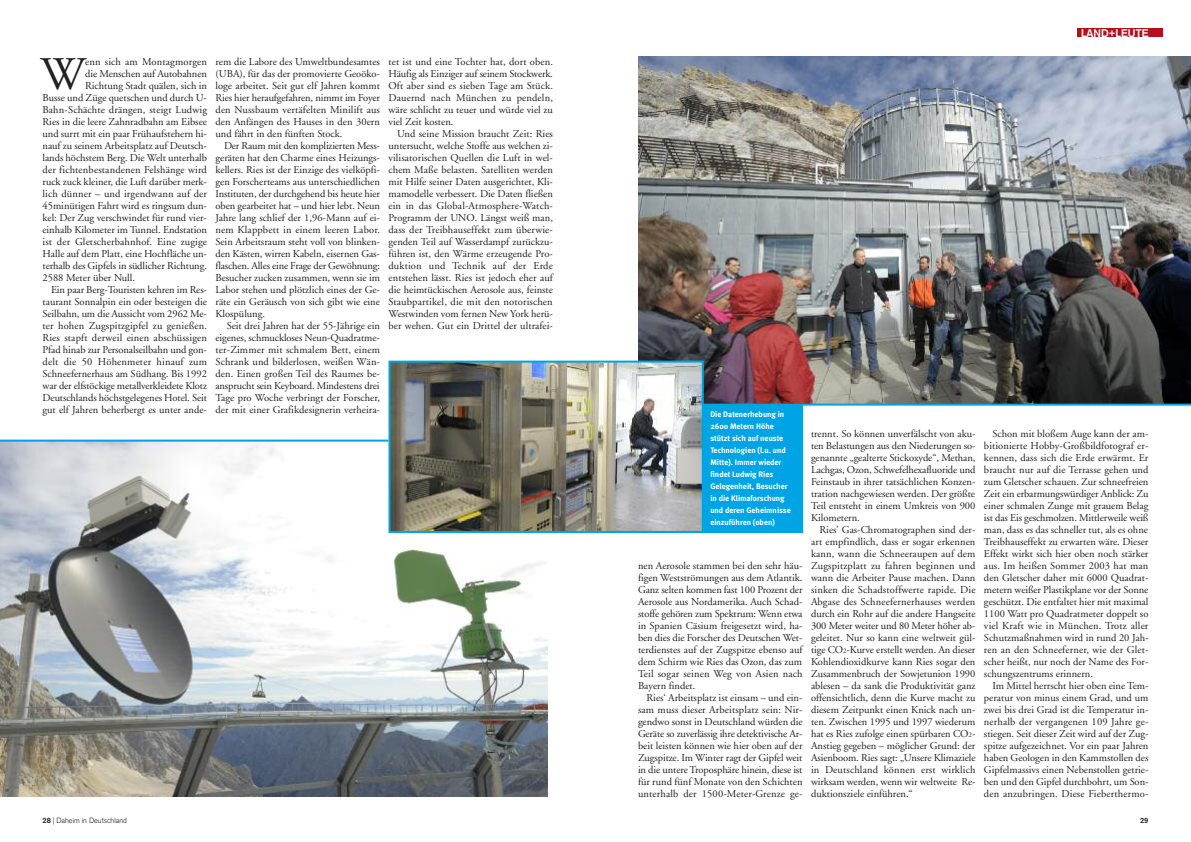
<style>
.page{position:relative;width:1191px;height:842px;background:#fff}
.page>*{position:absolute;margin:0;border:0;box-sizing:border-box;transform-origin:0 0}
.t1{font:46.7px "Adobe Garamond";color:#222122}
.t2{font:700 11px "Akzidenz Grotesk";letter-spacing:.005em;color:#fff}
.t3{font:10.5px/12px "Adobe Garamond";color:#222122;text-align:justify}
.t4{font:700 8px/12px "Meta";color:#fff}
.t5{font:300 7.5px "Akzidenz Grotesk";color:#222122}
.t6{font:700 7.5px "Akzidenz Grotesk";color:#222122}
.s1{font-weight:700}
.s2{font-size:6.9px}
</style>
<div class="page">
<div style="left:1077px;top:28px;width:85px;height:9px;background:#b2111b"></div>
<img style="left:0;top:442px;width:547px;height:355px">
<img style="left:638px;top:57px;width:553px;height:347px">
<div style="left:638px;top:404px;width:164px;height:129px;background:#00a4e5"></div>
<img style="left:391px;top:364px;width:310px;height:166px">
<div style="left:388px;top:361px;width:316px;height:172px;border:2px solid #00a4e5"></div>
<hr style="left:0;top:440px;width:388px;height:2px;background:#00a4e5">
<hr style="left:702px;top:404px;width:489px;height:2px;background:#00a4e5">
<h1 class="t1" style="left:40px;top:55px;width:46px">W</h1>
<p class="t3" style="left:85px;top:56px;width:123px">enn sich am Montagmorgen</p>
<p class="t3" style="left:215px;top:56px;width:166px">rem die Labore des Umweltbundesamtes (UBA), für das der promovierte Geoöko&shy;loge arbeitet. Seit gut elf Jahren kommt Ries hier heraufgefahren, nimmt im Foyer den Nussbaum vertäfelten Minilift aus den Anfängen des Hauses in den 30ern und fährt in den fünften Stock.</p>
<p class="t3" style="left:215px;top:140px;width:166px;text-indent:9px">Der Raum mit den komplizierten Mess&shy;geräten hat den Charme eines Heizungs&shy;kellers. Ries ist der Einzige des vielköpfi&shy;gen Forscherteams aus unterschiedlichen Instituten, der durchgehend bis heute hier oben gearbeitet hat – und hier lebt. Neun Jahre lang schlief der 1,96-Mann auf ei&shy;nem Klappbett in einem leeren Labor.<br>Sein Arbeitsraum steht voll von blinken&shy;den Kästen, wirren Kabeln, eisernen Gas&shy;flaschen. Alles eine Frage der Gewöhnung:<br>Besucher zucken zusammen, wenn sie im Labor stehen und plötzlich eines der Ge&shy;räte ein Geräusch von sich gibt wie eine Klospülung.</p>
<p class="t3" style="left:215px;top:320px;width:166px;text-indent:11px">Seit drei Jahren hat der 55-Jährige ein eigenes, schmuckloses Neun-Quadratme&shy;ter-Zimmer mit schmalem Bett, einem Schrank und bilderlosen, weißen Wän&shy;den. Einen großen Teil des Raumes be&shy;ansprucht sein Keyboard. Mindestens drei Tage pro Woche verbringt der Forscher, der mit einer Grafikdesignerin verheira-</p>
<p class="t3" style="left:85px;top:68px;width:123px">die Menschen auf Autobahnen</p>
<p class="t3" style="left:85px;top:80px;width:123px">Richtung Stadt quälen, sich in</p>
<p class="t3" style="left:43px;top:92px;width:166px">Busse und Züge quetschen und durch U-</p>
<p class="t3" style="left:43px;top:104px;width:166px">Bahn-Schächte drängen, steigt Ludwig</p>
<p class="t3" style="left:43px;top:116px;width:166px">Ries in die leere Zahnradbahn am Eibsee</p>
<p class="t3" style="left:43px;top:128px;width:166px">und surrt mit ein paar Frühaufstehern hi-</p>
<p class="t3" style="left:43px;top:140px;width:166px">nauf zu seinem Arbeitsplatz auf Deutsch-</p>
<p class="t3" style="left:43px;top:152px;width:166px">lands höchstem Berg. Die Welt unterhalb</p>
<p class="t3" style="left:43px;top:164px;width:166px">der fichtenbestandenen Felshänge wird</p>
<p class="t3" style="left:43px;top:176px;width:166px">ruck zuck kleiner, die Luft darüber merk-</p>
<p class="t3" style="left:43px;top:188px;width:166px">lich dünner – und irgendwann auf der</p>
<p class="t3" style="left:43px;top:200px;width:166px">45minütigen Fahrt wird es ringsum dun-</p>
<p class="t3" style="left:43px;top:212px;width:166px">kel: Der Zug verschwindet für rund vier-</p>
<p class="t3" style="left:43px;top:224px;width:166px">einhalb Kilometer im Tunnel. Endstation</p>
<p class="t3" style="left:43px;top:236px;width:166px">ist der Gletscherbahnhof. Eine zugige</p>
<p class="t3" style="left:43px;top:248px;width:166px">Halle auf dem Platt, eine Hochfläche un-</p>
<p class="t3" style="left:43px;top:260px;width:166px">terhalb des Gipfels in südlicher Richtung.</p>
<p class="t3" style="left:43px;top:272px;width:94px">2588 Meter über Null.</p>
<p class="t3" style="left:51px;top:284px;width:157px">Ein paar Berg-Touristen kehren im Res-</p>
<p class="t3" style="left:43px;top:296px;width:166px">taurant Sonnalpin ein oder besteigen die</p>
<p class="t3" style="left:43px;top:308px;width:166px">Seilbahn, um die Aussicht vom 2962 Me-</p>
<p class="t3" style="left:43px;top:320px;width:166px">ter hohen Zugspitzgipfel zu genießen.</p>
<p class="t3" style="left:43px;top:332px;width:166px">Ries stapft derweil einen abschüssigen</p>
<p class="t3" style="left:43px;top:344px;width:166px">Pfad hinab zur Personalseilbahn und gon-</p>
<p class="t3" style="left:43px;top:356px;width:166px">delt die 50 Höhenmeter hinauf zum</p>
<p class="t3" style="left:43px;top:368px;width:166px">Schneefernerhaus am Südhang. Bis 1992</p>
<p class="t3" style="left:43px;top:380px;width:166px">war der elfstöckige metallverkleidete Klotz</p>
<p class="t3" style="left:43px;top:392px;width:166px">Deutschlands höchstgelegenes Hotel. Seit</p>
<p class="t3" style="left:43px;top:404px;width:166px">gut elf Jahren beherbergt es unter ande-</p>
<p class="t3" style="left:388px;top:56px;width:166px">tet ist und eine Tochter hat, dort oben.<br>Häufig als Einziger auf seinem Stockwerk.<br>Oft aber sind es sieben Tage am Stück.<br>Dauernd nach München zu pendeln, wäre schlicht zu teuer und würde viel zu viel Zeit kosten.</p>
<p class="t3" style="left:388px;top:128px;width:166px;text-indent:9px">Und seine Mission braucht Zeit: Ries untersucht, welche Stoffe aus welchen zi&shy;vilisatorischen Quellen die Luft in wel&shy;chem Maße belasten. Satelliten werden mit Hilfe seiner Daten ausgerichtet, Kli&shy;mamodelle verbessert. Die Daten fließen ein in das Global-Atmosphere-Watch-Programm der UNO. Längst weiß man, dass der Treibhauseffekt zum überwie&shy;genden Teil auf Wasserdampf zurückzu&shy;führen ist, den Wärme erzeugende Pro&shy;duktion und Technik auf der Erde entstehen lässt. Ries ist jedoch eher auf die heimtückischen Aerosole aus, feinste Staubpartikel, die mit den notorischen Westwinden vom fernen New York herü&shy;ber wehen. Gut ein Drittel der ultrafei-</p>
<p class="t5" style="left:43px;top:818px;width:86px"><span class="s1">28</span> | Daheim in Deutschland</p>
<p class="t2" style="left:1081px;top:29px;width:69px">LAND+LEUTE</p>
<p class="t4" style="left:710px;top:409px;width:82px">Die Datenerhebung in<br>2600 Metern Höhe stützt sich auf neuste<br>Technologien (l.u. und<br>Mitte). Immer wieder findet Ludwig Ries<br>Gelegenheit, Besucher in die Klimaforschung und deren Geheimnisse einzuführen (oben)</p>
<p class="t3" style="left:811px;top:428px;width:166px">trennt. So können unverfälscht von aku&shy;ten Belastungen aus den Niederungen so&shy;genannte „gealterte Stickoxyde“, Methan, Lachgas, Ozon, Schwefelhexafluoride und Feinstaub in ihrer tatsächlichen Konzen&shy;tration nachgewiesen werden. Der größte Teil entsteht in einem Umkreis von 900<br>Kilometern.</p>
<p class="t3" style="left:811px;top:524px;width:166px;text-indent:9px">Ries’ Gas-Chromatographen sind der&shy;art empfindlich, dass er sogar erkennen kann, wann die Schneeraupen auf dem Zugspitzplatt zu fahren beginnen und wann die Arbeiter Pause machen. Dann sinken die Schadstoffwerte rapide. Die Abgase des Schneefernerhauses werden durch ein Rohr auf die andere Hangseite 300 Meter weiter und 80 Meter höher ab&shy;geleitet. Nur so kann eine weltweit gül&shy;tige CO<span class="s2">2</span>-Kurve erstellt werden. An dieser Kohlendioxidkurve kann Ries sogar den Zusammenbruch der Sowjetunion 1990 ablesen – da sank die Produktivität ganz offensichtlich, denn die Kurve macht zu diesem Zeitpunkt einen Knick nach un&shy;ten. Zwischen 1995 und 1997 wiederum hat es Ries zufolge einen spürbaren CO<span class="s2">2</span>- Anstieg gegeben – möglicher Grund: der Asienboom. Ries sagt: „Unsere Klimaziele in Deutschland können erst wirklich wirksam werden, wenn wir weltweite Re&shy;duktionsziele einführen.“</p>
<p class="t3" style="left:638px;top:560px;width:166px">nen Aerosole stammen bei den sehr häu&shy;figen Westströmungen aus dem Atlantik.<br>Ganz selten kommen fast 100 Prozent der Aerosole aus Nordamerika. Auch Schad&shy;stoffe gehören zum Spektrum: Wenn etwa in Spanien Cäsium freigesetzt wird, ha&shy;ben dies die Forscher des Deutschen Wet&shy;terdienstes auf der Zugspitze ebenso auf dem Schirm wie Ries das Ozon, das zum Teil sogar seinen Weg von Asien nach Bayern findet.</p>
<p class="t3" style="left:638px;top:692px;width:166px;text-indent:9px">Ries‘ Arbeitsplatz ist einsam – und ein&shy;sam muss dieser Arbeitsplatz sein: Nir&shy;gendwo sonst in Deutschland würden die Geräte so zuverlässig ihre detektivische Ar&shy;beit leisten können wie hier oben auf der Zugspitze. Im Winter ragt der Gipfel weit in die untere Troposphäre hinein, diese ist für rund fünf Monate von den Schichten unterhalb der 1500-Meter-Grenze ge-</p>
<p class="t3" style="left:984px;top:428px;width:166px;text-indent:9px">Schon mit bloßem Auge kann der am&shy;bitionierte Hobby-Großbildfotograf er&shy;kennen, dass sich die Erde erwärmt. Er braucht nur auf die Terrasse gehen und zum Gletscher schauen. Zur schneefreien Zeit ein erbarmungswürdiger Anblick: Zu einer schmalen Zunge mit grauem Belag ist das Eis geschmolzen. Mittlerweile weiß man, dass es das schneller tut, als es ohne Treibhauseffekt zu erwarten wäre. Dieser Effekt wirkt sich hier oben noch stärker aus. Im heißen Sommer 2003 hat man den Gletscher daher mit 6000 Quadrat&shy;metern weißer Plastikplane vor der Sonne geschützt. Die entfaltet hier mit maximal 1100 Watt pro Quadratmeter doppelt so viel Kraft wie in München. Trotz aller Schutzmaßnahmen wird in rund 20 Jah&shy;ren an den Schneeferner, wie der Glet&shy;scher heißt, nur noch der Name des For&shy;schungszentrums erinnern.</p>
<p class="t3" style="left:984px;top:680px;width:166px;text-indent:9px">Im Mittel herrscht hier oben eine Tem&shy;peratur von minus einem Grad, und um zwei bis drei Grad ist die Temperatur in&shy;nerhalb der vergangenen 109 Jahre ge&shy;stiegen. Seit dieser Zeit wird auf der Zug&shy;spitze aufgezeichnet. Vor ein paar Jahren haben Geologen in den Kammstollen des Gipfelmassivs einen Nebenstollen getrie&shy;ben und den Gipfel durchbohrt, um Son&shy;den anzubringen. Diese Fieberthermo-</p>
<p class="t6" style="left:1140px;top:818px;width:10px">29</p>
</div>
